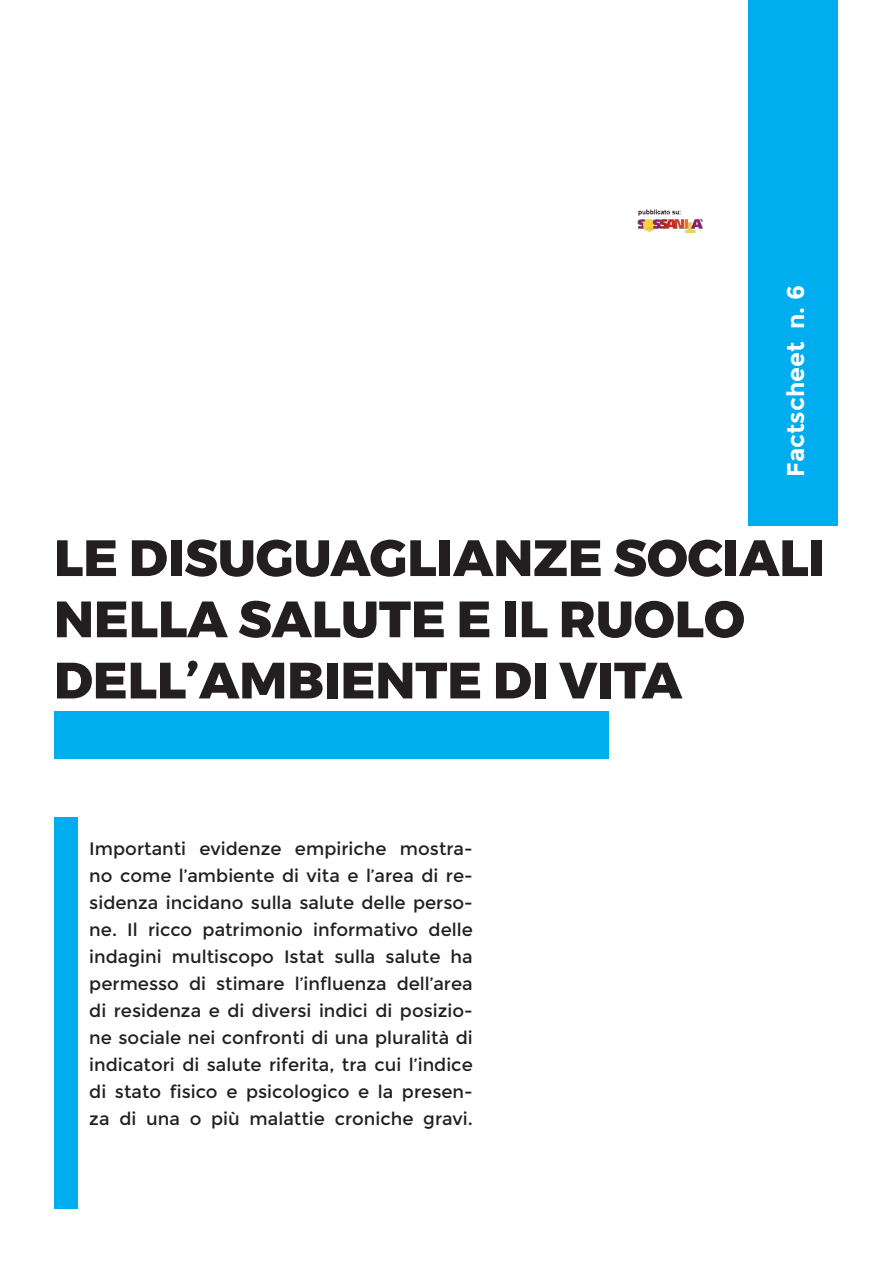
<style>
.page{position:relative;width:893px;height:1263px;background:#fff}
.page>*{position:absolute;margin:0;border:0;box-sizing:border-box;transform-origin:0 0}
.Titolo{font:800 51px/61.2px "Montserrat";color:#231f20}
.t1{font:700 24px "Montserrat";color:#fff}
.Testo{font:18px/27px "Montserrat";color:#231f20;text-align:justify}
</style>
<div class="page">
<div style="left:748px;top:0;width:89px;height:525px;background:#00aeef"></div>
<div style="left:54px;top:712px;width:554px;height:47px;background:#00aeef"></div>
<div style="left:54px;top:818px;width:24px;height:391px;background:#00aeef"></div>
<img style="left:637px;top:209px;width:66px;height:24px">
<p class="t1" style="left:781px;top:477px;width:193px;rotate:-90deg">Factscheet n. 6</p>
<p class="Titolo" style="left:54px;top:528px;width:773px">LE DISUGUAGLIANZE SOCIALI<br>NELLA SALUTE E IL RUOLO<br>DELL’AMBIENTE DI VITA</p>
<p class="Testo" style="left:89px;top:835px;width:385px">Importanti evidenze empiriche mostra&shy;no come l’ambiente di vita e l’area di re&shy;sidenza incidano sulla salute delle perso&shy;ne. Il ricco patrimonio informativo delle indagini multiscopo Istat sulla salute ha permesso di stimare l’influenza dell’area di residenza e di diversi indici di posizio&shy;ne sociale nei confronti di una pluralità di indicatori di salute riferita, tra cui l’indice di stato fisico e psicologico e la presen&shy;za di una o più malattie croniche gravi.</p>
</div>
